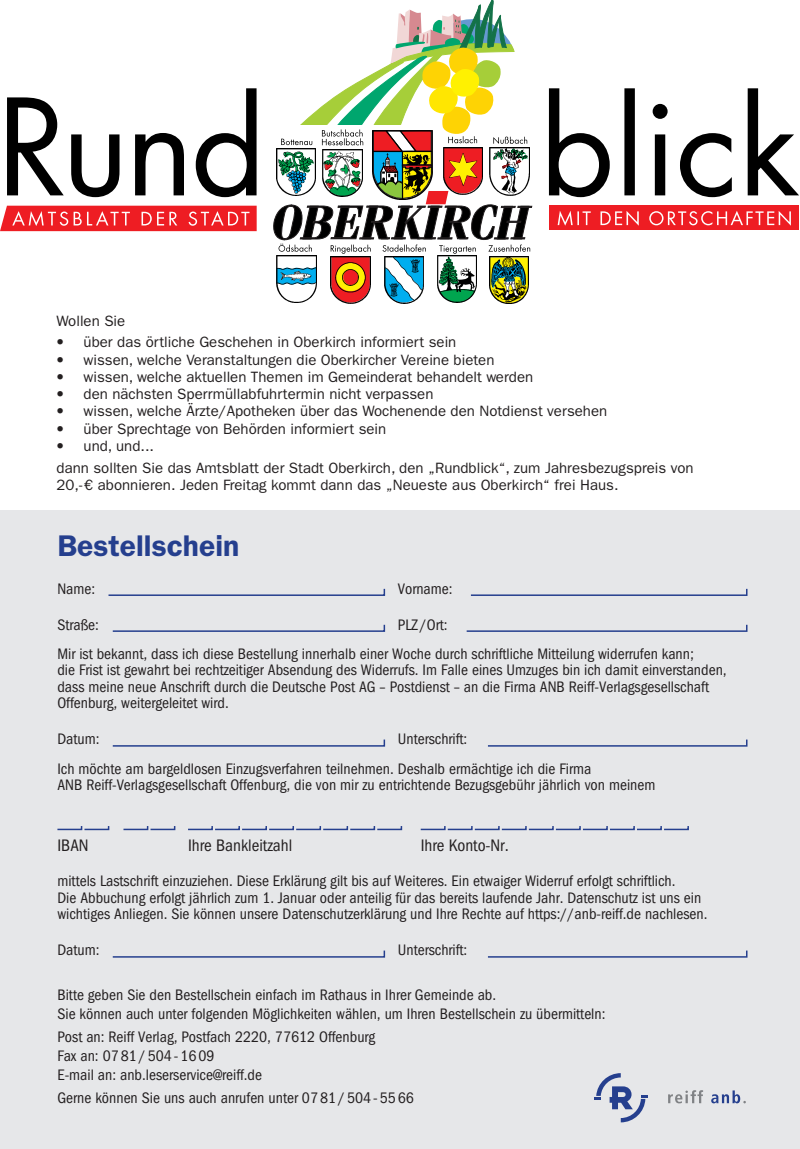
<style>
.page{position:relative;width:800px;height:1149px;background:#fff}
.page>*{position:absolute;margin:0;border:0;box-sizing:border-box;transform-origin:0 0}
.t1{font:600 30px "ITC Franklin Gothic Std";color:#253f8e}
.t2{font:condensed 17.25px "Franklin Gothic";color:#231f20}
.t3{font:condensed 15.75px/16.5px "Franklin Gothic";color:#231f20}
.t4{font:15px/21.5px "ITC Franklin Gothic Std";color:#231f20}
.s1{font-family:"Helvetica Neue LT Com"}
</style>
<div class="page">
<div style="left:0;top:510px;width:799px;height:638px;background:#e6e7e9"></div>
<svg style="left:108px;top:588px;width:278px;height:8px"></svg>
<svg style="left:470px;top:588px;width:278px;height:8px"></svg>
<svg style="left:112px;top:624px;width:274px;height:8px"></svg>
<svg style="left:466px;top:624px;width:282px;height:8px"></svg>
<svg style="left:112px;top:739px;width:274px;height:8px"></svg>
<svg style="left:488px;top:739px;width:260px;height:8px"></svg>
<svg style="left:57px;top:826px;width:53px;height:4px"></svg>
<svg style="left:123px;top:826px;width:53px;height:4px"></svg>
<svg style="left:188px;top:826px;width:215px;height:4px"></svg>
<svg style="left:420px;top:826px;width:269px;height:4px"></svg>
<svg style="left:112px;top:950px;width:274px;height:8px"></svg>
<svg style="left:488px;top:950px;width:260px;height:8px"></svg>
<svg style="left:711px;top:1090px;width:34px;height:12px"></svg>
<svg style="left:594px;top:1073px;width:53px;height:48px"></svg>
<svg style="left:668px;top:1090px;width:35px;height:12px"></svg>
<div style="left:549px;top:205px;width:249px;height:25px;background:#ee1d23"></div>
<svg style="left:0;top:0;width:790px;height:303px"></svg>
<p class="t4" style="left:57px;top:310px;width:70px">Wollen Sie</p>
<p class="t4" style="left:57px;top:331px;width:401px"><span class="s1">•</span> über das örtliche Geschehen in Oberkirch informiert sein</p>
<p class="t4" style="left:57px;top:349px;width:439px"><span class="s1">•</span> wissen, welche Veranstaltungen die Oberkircher Vereine bieten</p>
<p class="t4" style="left:57px;top:366px;width:478px"><span class="s1">•</span> wissen, welche aktuellen Themen im Gemeinderat behandelt werden</p>
<p class="t4" style="left:57px;top:383px;width:378px"><span class="s1">•</span> den nächsten Sperrmüllabfuhrtermin nicht verpassen</p>
<p class="t4" style="left:57px;top:400px;width:552px"><span class="s1">•</span> wissen, welche Ärzte/Apotheken über das Wochenende den Notdienst versehen</p>
<p class="t4" style="left:57px;top:418px;width:331px"><span class="s1">•</span> über Sprechtage von Behörden informiert sein</p>
<p class="t4" style="left:57px;top:435px;width:638px"><span class="s1">•</span> und, und...<br>dann sollten Sie das Amtsblatt der Stadt Oberkirch, den „Rundblick“, zum Jahresbezugspreis von</p>
<p class="t4" style="left:57px;top:474px;width:563px">20,-€ abonnieren. Jeden Freitag kommt dann das „Neueste aus Oberkirch“ frei Haus.</p>
<h1 class="t1" style="left:57px;top:528px;width:183px">Bestellschein</h1>
<p class="t3" style="left:57px;top:580px;width:39px">Name:</p>
<p class="t3" style="left:398px;top:580px;width:56px">Vorname:</p>
<p class="t3" style="left:57px;top:616px;width:43px">Straße:</p>
<p class="t3" style="left:57px;top:609px;width:637px;line-height:29.2px;text-indent:340px">PLZ /Ort:<br>Mir ist bekannt, dass ich diese Bestellung innerhalb einer Woche durch schriftliche Mitteilung widerrufen kann;</p>
<p class="t3" style="left:57px;top:662px;width:670px">die Frist ist gewahrt bei rechtzeitiger Absendung des Widerrufs. Im Falle eines Umzuges bin ich damit einverstanden, dass meine neue Anschrift durch die Deutsche Post AG – Postdienst – an die Firma ANB Reiff-Verlagsgesellschaft<br>Offenburg, weitergeleitet wird.</p>
<p class="t3" style="left:57px;top:730px;width:44px">Datum:</p>
<p class="t3" style="left:57px;top:724px;width:535px;line-height:29.2px;text-indent:340px">Unterschrift:<br>Ich möchte am bargeldlosen Einzugsverfahren teilnehmen. Deshalb ermächtige ich die Firma</p>
<p class="t3" style="left:57px;top:776px;width:599px">ANB Reiff-Verlagsgesellschaft Offenburg, die von mir zu entrichtende Bezugsgebühr jährlich von meinem</p>
<p class="t2" style="left:57px;top:835px;width:33px">IBAN</p>
<p class="t2" style="left:188px;top:835px;width:106px">Ihre Bankleitzahl</p>
<p class="t2" style="left:420px;top:835px;width:90px">Ihre Konto-Nr.</p>
<p class="t3" style="left:57px;top:872px;width:651px">mittels Lastschrift einzuziehen. Diese Erklärung gilt bis auf Weiteres. Ein etwaiger Widerruf erfolgt schriftlich.<br>Die Abbuchung erfolgt jährlich zum 1. Januar oder anteilig für das bereits laufende Jahr. Datenschutz ist uns ein wichtiges Anliegen. Sie können unsere Datenschutzerklärung und Ihre Rechte auf https://anb-reiff.de nachlesen.</p>
<p class="t3" style="left:57px;top:941px;width:44px">Datum:</p>
<p class="t3" style="left:398px;top:941px;width:71px">Unterschrift:</p>
<p class="t3" style="left:57px;top:985px;width:549px;line-height:18.9px">Bitte geben Sie den Bestellschein einfach im Rathaus in Ihrer Gemeinde ab.<br>Sie können auch unter folgenden Möglichkeiten wählen, um Ihren Bestellschein zu übermitteln:</p>
<p class="t3" style="left:57px;top:1027px;width:319px;line-height:18.9px">Post an: Reiff Verlag, Postfach 2220, 77612 Offenburg<br>Fax an: 0781/504-1609<br>E-mail an: anb.leserservice@reiff.de</p>
<p class="t3" style="left:57px;top:1089px;width:358px">Gerne können Sie uns auch anrufen unter 0781/504-5566</p>
</div>
